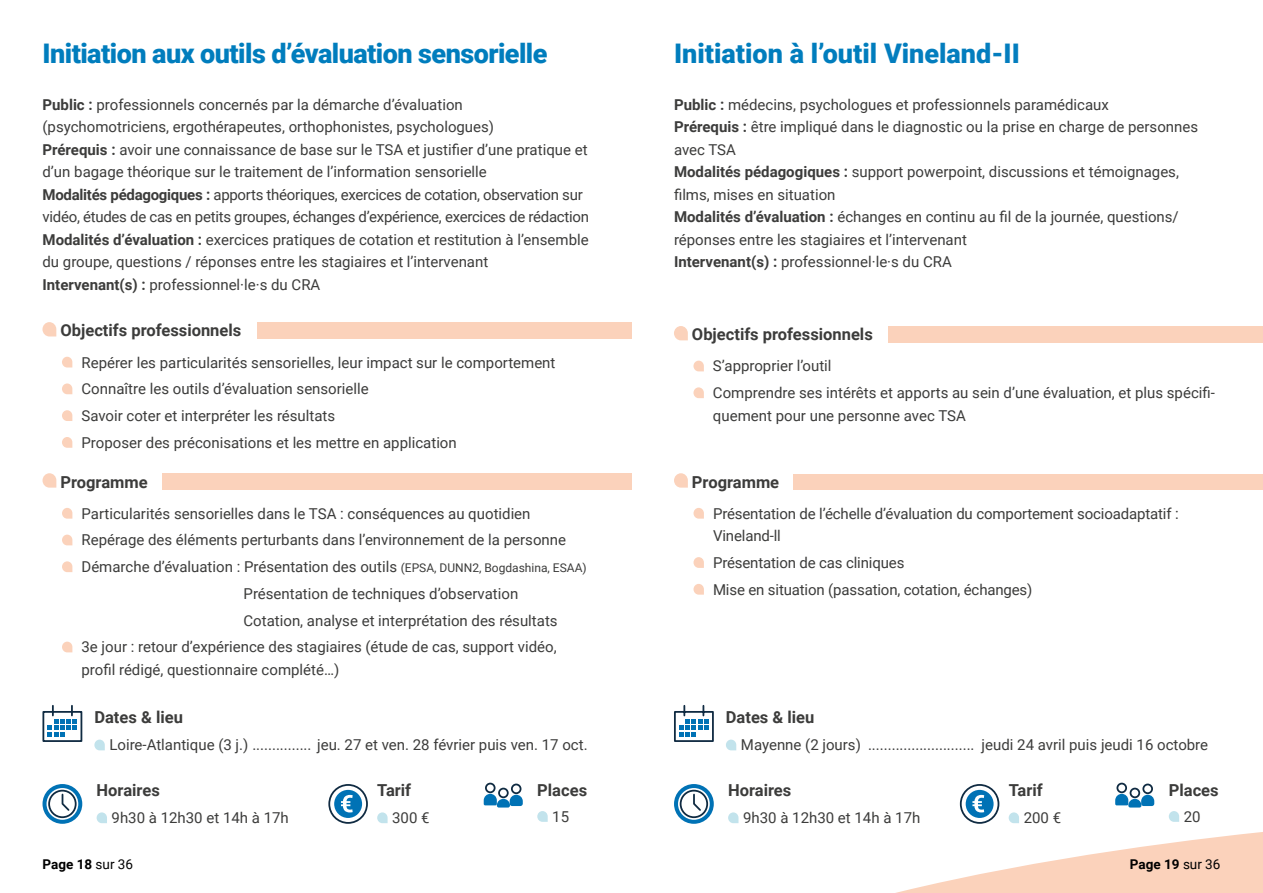
<style>
.page{position:relative;width:1263px;height:893px;background:#fff}
.page>*{position:absolute;margin:0;border:0;box-sizing:border-box;transform-origin:0 0}
.t1{font:900 27px "Roboto";letter-spacing:-.02em;color:#007dbd}
.t2{font:900 27px "Roboto";color:#007dbd}
.t3{font:700 16.5px "Roboto";color:#3c3c3b}
.t4{font:15px/22.5px "Roboto";color:#3c3c3b}
.t5{font:700 13.5px "Roboto";color:#000}
.s1{font-weight:700}
.s2{font-size:12px}
.s3{color:#037dbe}
.s4{font-weight:400}
</style>
<div class="page">
<svg style="left:42px;top:322px;width:14px;height:14px"></svg>
<svg style="left:62px;top:357px;width:10px;height:10px"></svg>
<svg style="left:62px;top:383px;width:10px;height:11px"></svg>
<svg style="left:62px;top:410px;width:10px;height:11px"></svg>
<svg style="left:62px;top:437px;width:10px;height:11px"></svg>
<svg style="left:43px;top:473px;width:13px;height:15px"></svg>
<svg style="left:62px;top:508px;width:10px;height:11px"></svg>
<svg style="left:62px;top:535px;width:10px;height:10px"></svg>
<svg style="left:62px;top:561px;width:10px;height:11px"></svg>
<svg style="left:62px;top:642px;width:10px;height:10px"></svg>
<svg style="left:94px;top:740px;width:11px;height:10px"></svg>
<svg style="left:377px;top:812px;width:11px;height:11px"></svg>
<svg style="left:537px;top:811px;width:11px;height:6px"></svg>
<svg style="left:97px;top:812px;width:10px;height:11px"></svg>
<div style="left:498px;top:788px;width:11px;height:10px;border:2px solid #102b42;border-radius:50%"></div>
<div style="left:511px;top:784px;width:10px;height:10px;border:2px solid #102b42;border-radius:50%"></div>
<div style="left:485px;top:783px;width:10px;height:10px;border:2px solid #102b42;border-radius:50%"></div>
<svg style="left:484px;top:794px;width:39px;height:13px"></svg>
<svg style="left:43px;top:784px;width:39px;height:40px"></svg>
<svg style="left:42px;top:705px;width:41px;height:37px"></svg>
<div style="left:328px;top:784px;width:40px;height:40px;border:2px solid #102b42;border-radius:50%"></div>
<div style="left:334px;top:790px;width:28px;height:28px;background:#0072b5;border-radius:50%"></div>
<svg style="left:341px;top:795px;width:12px;height:17px"></svg>
<div style="left:257px;top:322px;width:374px;height:17px;background:#fbd2bb"></div>
<div style="left:162px;top:473px;width:469px;height:17px;background:#fbd2bb"></div>
<svg style="left:674px;top:326px;width:14px;height:14px"></svg>
<svg style="left:693px;top:361px;width:11px;height:10px"></svg>
<svg style="left:693px;top:387px;width:11px;height:11px"></svg>
<svg style="left:674px;top:473px;width:14px;height:15px"></svg>
<svg style="left:693px;top:508px;width:11px;height:11px"></svg>
<svg style="left:693px;top:557px;width:11px;height:11px"></svg>
<svg style="left:693px;top:584px;width:11px;height:11px"></svg>
<svg style="left:726px;top:740px;width:10px;height:10px"></svg>
<svg style="left:1009px;top:812px;width:10px;height:5px"></svg>
<svg style="left:1169px;top:811px;width:10px;height:6px"></svg>
<svg style="left:728px;top:812px;width:10px;height:5px"></svg>
<div style="left:1129px;top:788px;width:11px;height:10px;border:2px solid #102b42;border-radius:50%"></div>
<div style="left:1142px;top:784px;width:11px;height:10px;border:2px solid #102b42;border-radius:50%"></div>
<div style="left:1116px;top:783px;width:11px;height:10px;border:2px solid #102b42;border-radius:50%"></div>
<svg style="left:1115px;top:794px;width:39px;height:13px"></svg>
<svg style="left:674px;top:784px;width:40px;height:33px"></svg>
<svg style="left:674px;top:705px;width:40px;height:37px"></svg>
<div style="left:960px;top:784px;width:39px;height:40px;border:2px solid #102b42;border-radius:50%"></div>
<div style="left:966px;top:790px;width:27px;height:28px;background:#0072b5;border-radius:50%"></div>
<svg style="left:972px;top:795px;width:12px;height:17px"></svg>
<div style="left:889px;top:326px;width:374px;height:16px;background:#fbd2bb"></div>
<div style="left:793px;top:474px;width:470px;height:15px;background:#fbd2bb"></div>
<svg style="left:537px;top:817px;width:726px;height:76px"></svg>
<h1 class="t1" style="left:43px;top:34px;width:506px">Initiation aux outils d’évaluation sensorielle</h1>
<p class="t4" style="left:43px;top:93px;width:548px"><span class="s1">Public :</span> professionnels concernés par la démarche d’évaluation (psychomotriciens, ergothérapeutes, orthophonistes, psychologues)<br><span class="s1">Prérequis :</span> avoir une connaissance de base sur le TSA et justifier d’une pratique et d’un bagage théorique sur le traitement de l’information sensorielle<br><span class="s1">Modalités pédagogiques :</span> apports théoriques, exercices de cotation, observation sur vidéo, études de cas en petits groupes, échanges d’expérience, exercices de rédaction <span class="s1">Modalités d’évaluation :</span> exercices pratiques de cotation et restitution à l’ensemble du groupe, questions / réponses entre les stagiaires et l’intervenant<br><span class="s1">Intervenant(s) :</span> professionnel·le·s du CRA</p>
<p class="t3" style="left:60px;top:319px;width:182px">Objectifs professionnels</p>
<p class="t4" style="left:81px;top:348px;width:475px;line-height:26.7px">Repérer les particularités sensorielles, leur impact sur le comportement Connaître les outils d’évaluation sensorielle<br>Savoir coter et interpréter les résultats<br>Proposer des préconisations et les mettre en application</p>
<p class="t3" style="left:60px;top:470px;width:89px">Programme</p>
<p class="t4" style="left:82px;top:501px;width:450px">Particularités sensorielles dans le TSA : conséquences au quotidien</p>
<p class="t4" style="left:82px;top:528px;width:486px">Repérage des éléments perturbants dans l’environnement de la personne</p>
<p class="t4" style="left:82px;top:555px;width:507px">Démarche d’évaluation : Présentation des outils <span class="s2">(EPSA, DUNN2, Bogdashina, ESAA)</span></p>
<p class="t4" style="left:244px;top:582px;width:276px">Présentation de techniques d’observation</p>
<p class="t4" style="left:244px;top:608px;width:316px">Cotation, analyse et interprétation des résultats</p>
<p class="t4" style="left:82px;top:635px;width:477px">3e jour : retour d’expérience des stagiaires (étude de cas, support vidéo,</p>
<p class="t4" style="left:82px;top:658px;width:259px">profil rédigé, questionnaire complété…)</p>
<p class="t3" style="left:94px;top:705px;width:90px">Dates &amp; lieu</p>
<p class="t4" style="left:109px;top:733px;width:480px">Loire-Atlantique (3 j.) ............... jeu. 27 et ven. 28 février puis ven. 17 oct.</p>
<p class="t3" style="left:377px;top:779px;width:35px">Tarif</p>
<p class="t4" style="left:392px;top:806px;width:39px">300 €</p>
<p class="t3" style="left:537px;top:779px;width:51px">Places</p>
<p class="t4" style="left:552px;top:805px;width:18px">15</p>
<p class="t3" style="left:97px;top:779px;width:65px">Horaires</p>
<p class="t4" style="left:112px;top:806px;width:179px">9h30 à 12h30 et 14h à 17h</p>
<h1 class="t2" style="left:674px;top:34px;width:347px">Initiation à l’outil <span class="s3">Vineland-II</span></h1>
<p class="t4" style="left:674px;top:93px;width:526px"><span class="s1">Public :</span> médecins, psychologues et professionnels paramédicaux<br><span class="s1">Prérequis :</span> être impliqué dans le diagnostic ou la prise en charge de personnes avec TSA<br><span class="s1">Modalités pédagogiques :</span> support powerpoint, discussions et témoignages, films, mises en situation<br><span class="s1">Modalités d’évaluation :</span> échanges en continu au fil de la journée, questions/ réponses entre les stagiaires et l’intervenant<br><span class="s1">Intervenant(s) :</span> professionnel·le·s du CRA</p>
<p class="t3" style="left:692px;top:323px;width:182px">Objectifs professionnels</p>
<p class="t4" style="left:713px;top:352px;width:503px;line-height:26.7px">S’approprier l’outil<br>Comprendre ses intérêts et apports au sein d’une évaluation, et plus spécifi-</p>
<p class="t4" style="left:713px;top:403px;width:254px">quement pour une personne avec TSA</p>
<p class="t3" style="left:692px;top:470px;width:89px">Programme</p>
<p class="t4" style="left:713px;top:501px;width:467px">Présentation de l’échelle d’évaluation du comportement socioadaptatif :<br>Vineland-ll</p>
<p class="t4" style="left:713px;top:549px;width:321px;line-height:26.7px">Présentation de cas cliniques<br>Mise en situation (passation, cotation, échanges)</p>
<p class="t3" style="left:726px;top:705px;width:90px">Dates &amp; lieu</p>
<p class="t4" style="left:741px;top:733px;width:469px">Mayenne (2 jours) ........................... jeudi 24 avril puis jeudi 16 octobre</p>
<p class="t3" style="left:1009px;top:779px;width:35px">Tarif</p>
<p class="t4" style="left:1024px;top:806px;width:39px">200 €</p>
<p class="t3" style="left:1169px;top:779px;width:51px">Places</p>
<p class="t4" style="left:1184px;top:805px;width:18px">20</p>
<p class="t3" style="left:728px;top:779px;width:65px">Horaires</p>
<p class="t4" style="left:743px;top:806px;width:179px">9h30 à 12h30 et 14h à 17h</p>
<p class="t5" style="left:43px;top:855px;width:92px">Page 18 <span class="s4">sur 36</span></p>
<p class="t5" style="left:1130px;top:855px;width:92px">Page 19 <span class="s4">sur 36</span></p>
</div>
